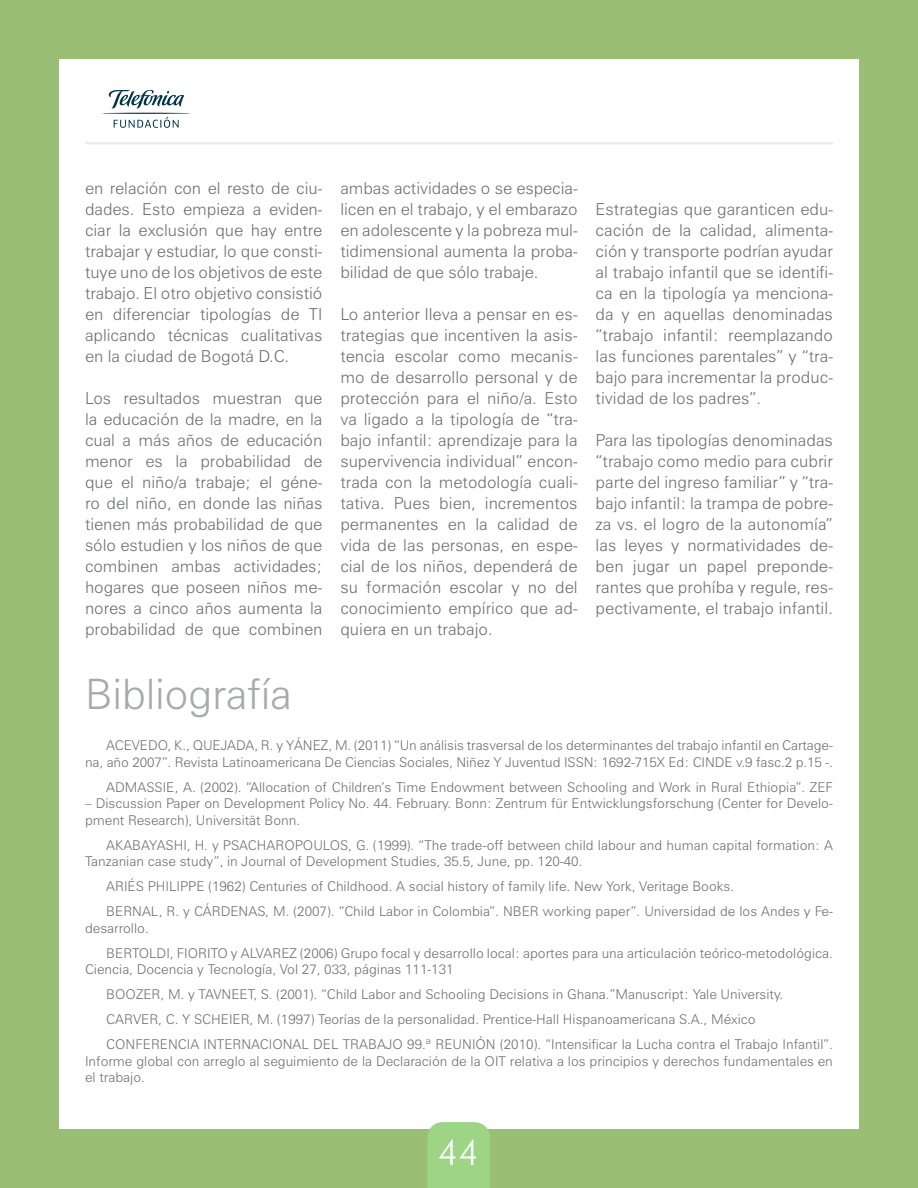
<style>
.page{position:relative;width:918px;height:1188px;background:#9bbe75}
.page>*{position:absolute;margin:0;border:0;box-sizing:border-box;transform-origin:0 0}
.t1{font:300 42px "Zurich BT";letter-spacing:-.01em;color:#a7a9ac}
.t2{font:300 36px "Futura BT";color:#fff}
.t3{font:300 16.5px/21px "Zurich BT";letter-spacing:-.005em;color:#6d6e71;text-align:justify}
.t4{font:300 13.5px/25px "Zurich BT";color:#6d6e71}
</style>
<div class="page">
<div style="left:59px;top:60px;width:800px;height:1069px;background:#fff"></div>
<div style="left:427px;top:1122px;width:63px;height:66px;background:#9dd485"></div>
<svg style="left:102px;top:90px;width:88px;height:38px"></svg>
<hr style="left:85px;top:142px;width:748px;height:2px;background:#e9ebf0">
<p class="t3" style="left:85px;top:178px;width:239px">en relación con el resto de ciu&shy;dades. Esto empieza a eviden&shy;ciar la exclusión que hay entre trabajar y estudiar, lo que consti&shy;tuye uno de los objetivos de este trabajo. El otro objetivo consistió en diferenciar tipologías de TI aplicando técnicas cualitativas en la ciudad de Bogotá D.C.</p>
<p class="t3" style="left:85px;top:388px;width:239px">Los resultados muestran que la educación de la madre, en la cual a más años de educación menor es la probabilidad de que el niño/a trabaje; el géne&shy;ro del niño, en donde las niñas tienen más probabilidad de que sólo estudien y los niños de que combinen ambas actividades; hogares que poseen niños me&shy;nores a cinco años aumenta la probabilidad de que combinen</p>
<h1 class="t1" style="left:85px;top:669px;width:208px">Bibliografía</h1>
<p class="t3" style="left:340px;top:178px;width:239px">ambas actividades o se especia&shy;licen en el trabajo, y el embarazo en adolescente y la pobreza mul&shy;tidimensional aumenta la proba&shy;bilidad de que sólo trabaje.</p>
<p class="t3" style="left:340px;top:304px;width:239px">Lo anterior lleva a pensar en es&shy;trategias que incentiven la asis&shy;tencia escolar como mecanis&shy;mo de desarrollo personal y de protección para el niño/a. Esto va ligado a la tipología de “tra&shy;bajo infantil: aprendizaje para la supervivencia individual” encon&shy;trada con la metodología cuali&shy;tativa. Pues bien, incrementos permanentes en la calidad de vida de las personas, en espe&shy;cial de los niños, dependerá de su formación escolar y no del conocimiento empírico que ad&shy;quiera en un trabajo.</p>
<p class="t3" style="left:596px;top:199px;width:239px">Estrategias que garanticen edu&shy;cación de la calidad, alimenta&shy;ción y transporte podrían ayudar al trabajo infantil que se identifi&shy;ca en la tipología ya menciona&shy;da y en aquellas denominadas “trabajo infantil: reemplazando las funciones parentales” y “tra&shy;bajo para incrementar la produc&shy;tividad de los padres”.</p>
<p class="t3" style="left:596px;top:430px;width:239px">Para las tipologías denominadas “trabajo como medio para cubrir parte del ingreso familiar” y “tra&shy;bajo infantil: la trampa de pobre&shy;za vs. el logro de la autonomía” las leyes y normatividades de&shy;ben jugar un papel preponde&shy;rantes que prohíba y regule, res&shy;pectivamente, el trabajo infantil.</p>
<p class="t4" style="left:85px;top:737px;width:749px;line-height:16.5px;text-align:right">ACEVEDO, K., QUEJADA, R. y YÁNEZ, M. (2011) “Un análisis trasversal de los determinantes del trabajo infantil en Cartage&shy;na, año 2007”. Revista Latinoamericana De Ciencias Sociales, Niñez Y Juventud ISSN: 1692-715X Ed: CINDE v.9 fasc.2 p.15 -.</p>
<p class="t4" style="left:106px;top:774px;width:728px">ADMASSIE, A. (2002). “Allocation of Children’s Time Endowment between Schooling and Work in Rural Ethiopia”. ZEF</p>
<p class="t4" style="left:85px;top:795px;width:749px;line-height:16.5px">– Discussion Paper on Development Policy No. 44. February. Bonn: Zentrum für Entwicklungsforschung (Center for Develo&shy;pment Research), Universität Bonn.</p>
<p class="t4" style="left:85px;top:836px;width:749px;line-height:16.5px;text-indent:21px">AKABAYASHI, H. y PSACHAROPOULOS, G. (1999). “The trade-off between child labour and human capital formation: A<br>Tanzanian case study”, in Journal of Development Studies, 35.5, June, pp. 120-40.</p>
<p class="t4" style="left:106px;top:874px;width:728px">ARIÉS PHILIPPE (1962) Centuries of Childhood. A social history of family life. New York, Veritage Books.<br>BERNAL, R. y CÁRDENAS, M. (2007). “Child Labor in Colombia”. NBER working paper”. Universidad de los Andes y Fe-</p>
<p class="t4" style="left:106px;top:915px;width:728px;text-indent:-21px">desarrollo.<br>BERTOLDI, FIORITO y ALVAREZ (2006) Grupo focal y desarrollo local: aportes para una articulación teórico-metodológica.</p>
<p class="t4" style="left:106px;top:957px;width:728px;text-indent:-21px">Ciencia, Docencia y Tecnología, Vol 27, 033, páginas 111-131<br>BOOZER, M. y TAVNEET, S. (2001). “Child Labor and Schooling Decisions in Ghana.”Manuscript: Yale University.<br>CARVER, C. Y SCHEIER, M. (1997) Teorías de la personalidad. Prentice-Hall Hispanoamericana S.A., México CONFERENCIA INTERNACIONAL DEL TRABAJO 99.ª REUNIÓN (2010). “Intensificar la Lucha contra el Trabajo Infantil”.</p>
<p class="t4" style="left:85px;top:1052px;width:749px;line-height:16.5px">Informe global con arreglo al seguimiento de la Declaración de la OIT relativa a los principios y derechos fundamentales en el trabajo.</p>
<h2 class="t2" style="left:438px;top:1130px;width:43px">44</h2>
</div>
